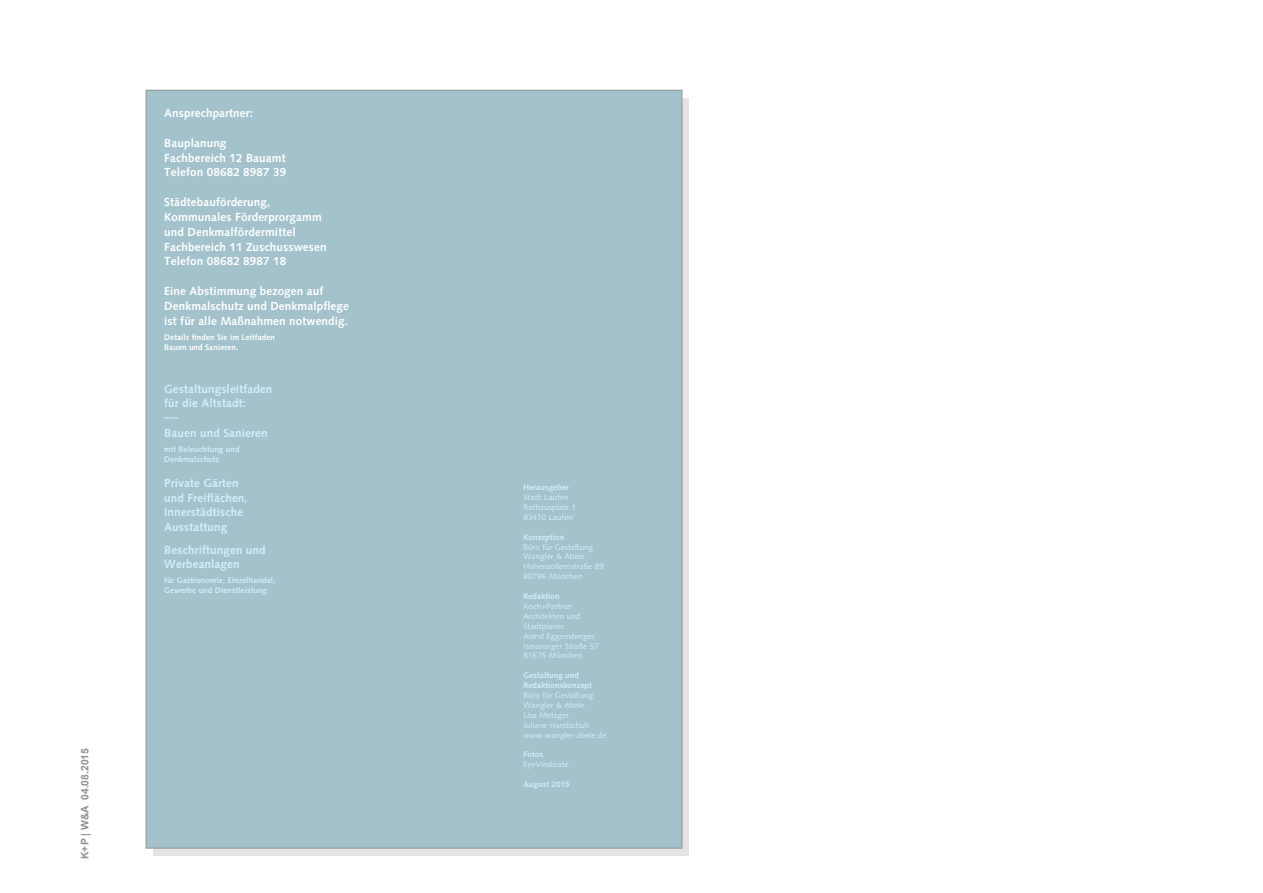
<style>
.page{position:relative;width:1263px;height:893px;background:#fff}
.page>*{position:absolute;margin:0;border:0;box-sizing:border-box;transform-origin:0 0}
.t1{font:700 11.7px/14.9px "Syntax";letter-spacing:.01em;color:#fff}
.t2{font:700 11.7px/14.9px "Syntax";letter-spacing:.01em;color:#d4edfc}
.t3{font:700 10.35px "Arial";color:#929292}
.t4{font:8.1px/9.9px "Syntax";letter-spacing:.01em;color:#d4edfc}
.t5{font:700 8.1px/9.9px "Syntax";letter-spacing:.01em;color:#d4edfc}
.t6{font:700 8.1px/9.9px "Syntax";letter-spacing:.01em;color:#fff}
</style>
<div class="page">
<svg style="left:153px;top:98px;width:536px;height:758px;background:#ddd"></svg>
<div style="left:146px;top:90px;width:536px;height:758px;background:#a3c2cc"></div>
<svg style="left:164px;top:418px;width:14px;height:1px"></svg>
<p class="t3" style="left:78px;top:859px;width:112px;rotate:-90deg">K+P | W&amp;A 04.08.2015</p>
<h1 class="t1" style="left:164px;top:106px;width:90px">Ansprechpartner:</h1>
<h1 class="t1" style="left:164px;top:135px;width:124px">Bauplanung<br>Fachbereich 12 Bauamt<br>Telefon 08682 8987 39</h1>
<h1 class="t1" style="left:164px;top:195px;width:164px">Städtebauförderung,<br>Kommunales Förderprorgamm und Denkmalfördermittel<br>Fachbereich 11 Zuschusswesen<br>Telefon 08682 8987 18</h1>
<h1 class="t1" style="left:164px;top:284px;width:186px">Eine Abstimmung bezogen auf<br>Denkmalschutz und Denkmalpflege ist für alle Maßnahmen notwendig.</h1>
<p class="t6" style="left:164px;top:332px;width:112px">Details finden Sie im Leitfaden<br>Bauen und Sanieren.</p>
<h1 class="t2" style="left:164px;top:381px;width:110px">Gestaltungsleitfaden für die Altstadt:</h1>
<h1 class="t2" style="left:164px;top:426px;width:105px">Bauen und Sanieren</h1>
<p class="t5" style="left:164px;top:444px;width:77px">mit Beleuchtung und<br>Denkmalschutz</p>
<h1 class="t2" style="left:164px;top:475px;width:85px">Private Gärten und Freiflächen,<br>Innerstädtische<br>Ausstattung</h1>
<h1 class="t2" style="left:164px;top:542px;width:103px">Beschriftungen und<br>Werbeanlagen</h1>
<p class="t5" style="left:164px;top:575px;width:113px">für Gastronomie, Einzelhandel,<br>Gewerbe und Dienstleistung</p>
<p class="t5" style="left:523px;top:482px;width:47px">Herausgeber</p>
<p class="t4" style="left:523px;top:492px;width:54px">Stadt Laufen<br>Rathausplatz 1<br>83410 Laufen</p>
<p class="t5" style="left:523px;top:532px;width:42px">Konzeption</p>
<p class="t4" style="left:523px;top:542px;width:82px">Büro für Gestaltung<br>Wangler &amp; Abele<br>Hohenzollernstraße 89<br>80796 München</p>
<p class="t5" style="left:523px;top:591px;width:38px">Redaktion</p>
<p class="t4" style="left:523px;top:601px;width:77px">Koch+Partner<br>Architekten und<br>Stadtplaner<br>Astrid Eggensberger<br>Ismaninger Straße 57<br>81675 München</p>
<p class="t5" style="left:523px;top:671px;width:70px">Gestaltung und<br>Redaktionskonzept</p>
<p class="t4" style="left:523px;top:690px;width:85px">Büro für Gestaltung<br>Wangler &amp; Abele<br>Lisa Metzger<br>Juliane Handschuh www.wangler-abele.de</p>
<p class="t5" style="left:523px;top:750px;width:21px">Fotos</p>
<p class="t4" style="left:523px;top:760px;width:47px">EyeVindicate</p>
<p class="t5" style="left:523px;top:779px;width:48px">August 2015</p>
</div>
